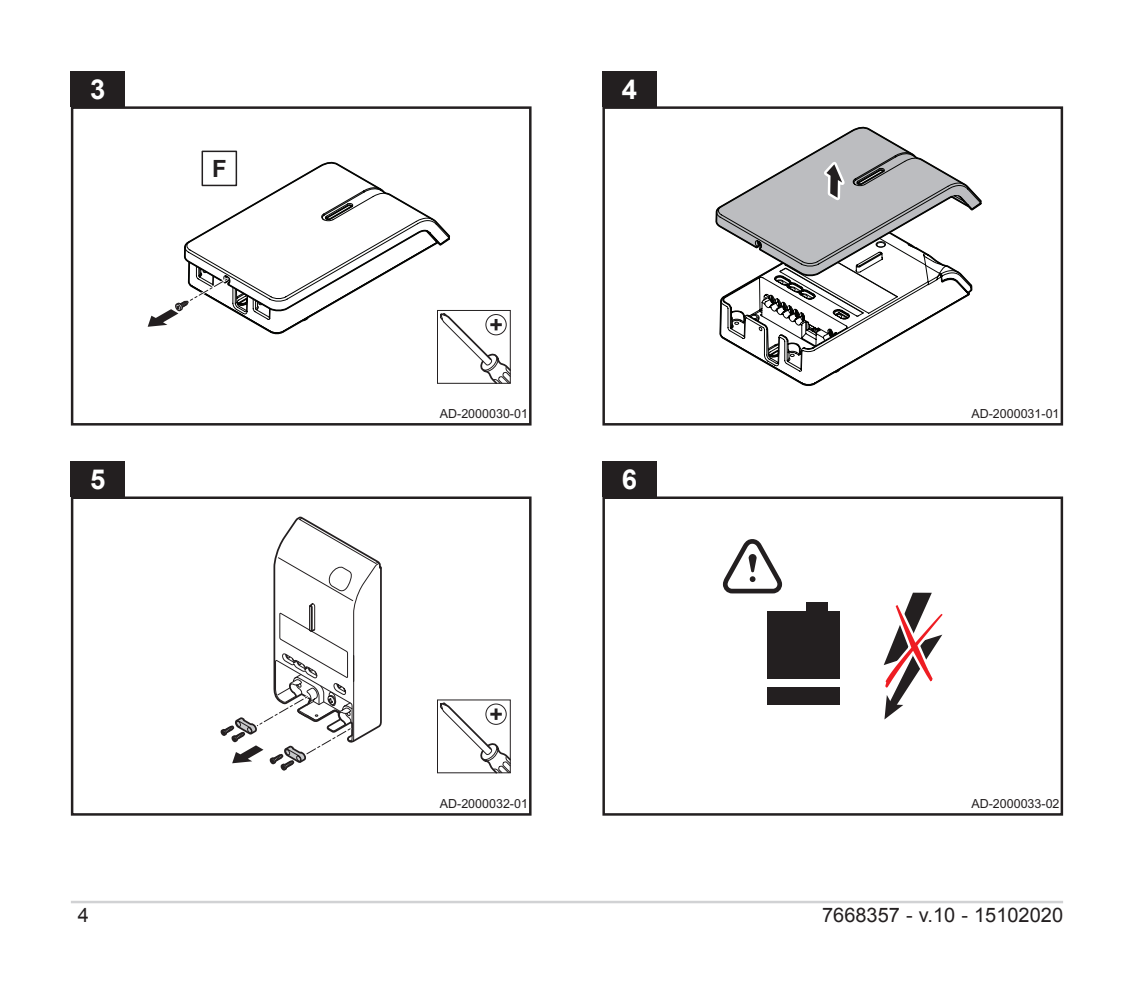
<style>
.page{position:relative;width:1134px;height:993px;background:#fff}
.page>*{position:absolute;margin:0;border:0;box-sizing:border-box;transform-origin:0 0}
.Numbers{font:700 27.5px "Arial";color:#fff}
.t1{font:700 23.75px "Arial";color:#231f20}
.t2{font:20px "Arial";color:#231f20}
.t3{font:12.5px "Arial";color:#231f20}
</style>
<div class="page">
<hr style="left:71px;top:900px;width:992px;height:2px;background:#d1d2d4">
<div style="left:437px;top:699px;width:74px;height:74px;background:#fff;border:1px solid #231f20"></div>
<svg style="left:440px;top:700px;width:71px;height:74px"></svg>
<svg style="left:220px;top:517px;width:162px;height:254px"></svg>
<div style="left:71px;top:496px;width:460px;height:319px;border:2px solid #231f20"></div>
<div style="left:71px;top:461px;width:54px;height:35px;background:#231f20"></div>
<svg style="left:722px;top:539px;width:61px;height:55px"></svg>
<div style="left:767px;top:686px;width:72px;height:18px;background:#231f20"></div>
<div style="left:806px;top:601px;width:21px;height:11px;background:#231f20"></div>
<div style="left:767px;top:610px;width:72px;height:68px;background:#231f20"></div>
<svg style="left:883px;top:592px;width:60px;height:127px"></svg>
<div style="left:602px;top:496px;width:461px;height:319px;border:2px solid #231f20"></div>
<div style="left:602px;top:461px;width:55px;height:35px;background:#231f20"></div>
<svg style="left:147px;top:162px;width:364px;height:222px"></svg>
<div style="left:202px;top:150px;width:35px;height:36px;background:#fff;border:2px solid #231f20"></div>
<div style="left:71px;top:106px;width:460px;height:319px;border:2px solid #231f20"></div>
<div style="left:71px;top:71px;width:54px;height:36px;background:#231f20"></div>
<svg style="left:715px;top:126px;width:267px;height:259px"></svg>
<div style="left:602px;top:106px;width:461px;height:319px;border:2px solid #231f20"></div>
<div style="left:602px;top:71px;width:55px;height:36px;background:#231f20"></div>
<p class="Numbers" style="left:90px;top:71px;width:17px">3</p>
<p class="t1" style="left:212px;top:152px;width:16px">F</p>
<p class="Numbers" style="left:90px;top:461px;width:17px">5</p>
<p class="Numbers" style="left:622px;top:71px;width:17px">4</p>
<p class="t3" style="left:440px;top:405px;width:90px">AD-2000030-01</p>
<p class="Numbers" style="left:622px;top:461px;width:17px">6</p>
<p class="t3" style="left:440px;top:794px;width:90px">AD-2000032-01</p>
<p class="t3" style="left:971px;top:405px;width:90px">AD-2000031-01</p>
<p class="t3" style="left:971px;top:794px;width:90px">AD-2000033-02</p>
<h3 class="t2" style="left:78px;top:901px;width:13px">4</h3>
<h3 class="t2" style="left:822px;top:901px;width:242px">7668357 - v.10 - 15102020</h3>
</div>
